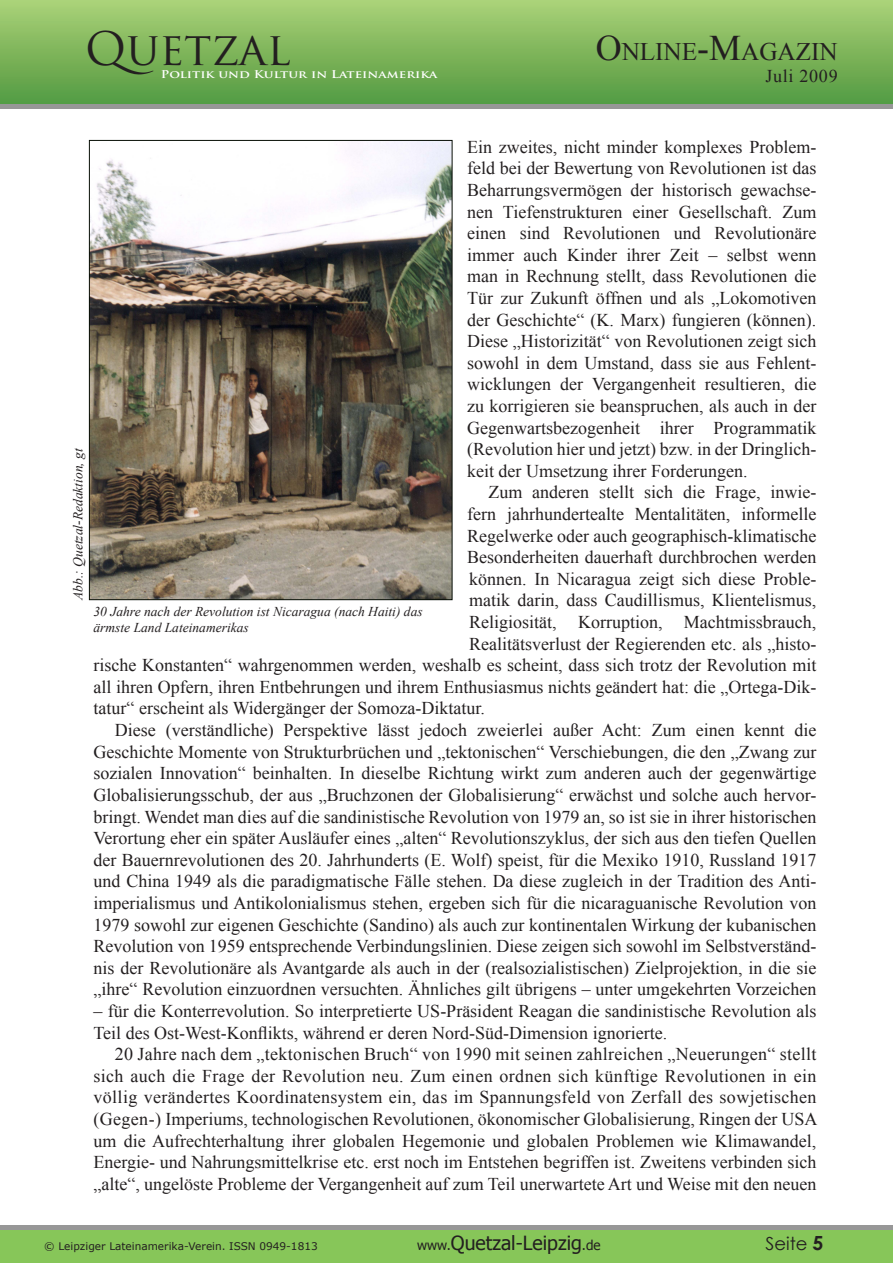
<style>
.page{position:relative;width:893px;height:1263px;background:#fff}
.page>*{position:absolute;margin:0;border:0;box-sizing:border-box;transform-origin:0 0}
.t1{font:45px "Trajan Pro";color:#231f20}
.t2{font:25.2px "Times New Roman";color:#231f20}
.t3{font:19.5px "Tahoma";color:#231f20}
.t4{font:18px/21.6px "Times New Roman";color:#231f20;text-align:justify}
.t5{font:18px "Times New Roman";letter-spacing:.04em;color:#231f20}
.t6{font:18px "Century Gothic";color:#231f20}
.Bildunterschrift{font:italic 13.5px "Times New Roman";color:#231f20}
.t7{font:10.5px "Verdana";color:#231f20}
.t8{font:700 10.5px "Trajan Pro";color:#fff;scale:1.24 1}
.s1{font-size:36px}
.s2{font-size:13.5px}
</style>
<div class="page">
<div style="left:0;top:1px;width:893px;height:103px;background:linear-gradient(to bottom,#aad177,#539a41)"></div>
<div style="left:0;top:104px;width:893px;height:5px;background:#979797"></div>
<hr style="left:0;top:1225px;width:893px;height:4px;background:#979797">
<div style="left:0;top:1230px;width:893px;height:33px;background:#87c659"></div>
<img style="left:91px;top:142px;width:359px;height:456px">
<h1 class="t1" style="left:85px;top:20px;width:207px">QUETZAL</h1>
<p class="t8" style="left:161px;top:68px;width:225px">Politik und Kultur in Lateinamerika</p>
<h2 class="t2" style="left:596px;top:35px;width:244px"><span class="s1">O</span>nline<span class="s1">-M</span>agazin</h2>
<p class="t5" style="left:765px;top:64px;width:74px">Juli 2009</p>
<p class="t4" style="left:467px;top:136px;width:351px">Ein zweites, nicht minder komplexes Problem&shy;feld bei der Bewertung von Revolutionen ist das Beharrungsvermögen der historisch gewachse&shy;nen Tiefenstrukturen einer Gesellschaft. Zum einen sind Revolutionen und Revolutionäre immer auch Kinder ihrer Zeit – selbst wenn man in Rechnung stellt, dass Revolutionen die Tür zur Zukunft öffnen und als „Lokomotiven der Geschichte“ (K. Marx) fungieren (können).<br>Diese „Historizität“ von Revolutionen zeigt sich sowohl in dem Umstand, dass sie aus Fehlent&shy;wicklungen der Vergangenheit resultieren, die zu korrigieren sie beanspruchen, als auch in der Gegenwartsbezogenheit ihrer Programmatik (Revolution hier und jetzt) bzw. in der Dringlich&shy;keit der Umsetzung ihrer Forderungen.</p>
<p class="t4" style="left:488px;top:481px;width:330px">Zum anderen stellt sich die Frage, inwie-</p>
<p class="t4" style="left:467px;top:503px;width:351px">fern jahrhundertealte Mentalitäten, informelle</p>
<p class="t4" style="left:467px;top:524px;width:351px">Regelwerke oder auch geographisch-klimatische</p>
<p class="t4" style="left:467px;top:546px;width:351px">Besonderheiten dauerhaft durchbrochen werden</p>
<p class="t4" style="left:469px;top:568px;width:349px">können. In Nicaragua zeigt sich diese Proble-</p>
<p class="t4" style="left:469px;top:589px;width:349px">matik darin, dass Caudillismus, Klientelismus,</p>
<p class="t4" style="left:469px;top:611px;width:349px">Religiosität, Korruption, Machtmissbrauch,</p>
<p class="t4" style="left:469px;top:632px;width:349px">Realitätsverlust der Regierenden etc. als „histo-</p>
<p class="t4" style="left:94px;top:654px;width:724px">rische Konstanten“ wahrgenommen werden, weshalb es scheint, dass sich trotz der Revolution mit</p>
<p class="t4" style="left:94px;top:676px;width:724px">all ihren Opfern, ihren Entbehrungen und ihrem Enthusiasmus nichts geändert hat: die „Ortega-Dik-</p>
<p class="t4" style="left:94px;top:697px;width:393px">tatur“ erscheint als Widergänger der Somoza-Diktatur.</p>
<p class="t4" style="left:94px;top:719px;width:724px;text-indent:21px">Diese (verständliche) Perspektive lässt jedoch zweierlei außer Acht: Zum einen kennt die Geschichte Momente von Strukturbrüchen und „tektonischen“ Verschiebungen, die den „Zwang zur sozialen Innovation“ beinhalten. In dieselbe Richtung wirkt zum anderen auch der gegenwärtige Globalisierungsschub, der aus „Bruchzonen der Globalisierung“ erwächst und solche auch hervor&shy;bringt. Wendet man dies auf die sandinistische Revolution von 1979 an, so ist sie in ihrer historischen Verortung eher ein später Ausläufer eines „alten“ Revolutionszyklus, der sich aus den tiefen Quellen der Bauernrevolutionen des 20. Jahrhunderts (E. Wolf) speist, für die Mexiko 1910, Russland 1917 und China 1949 als die paradigmatische Fälle stehen. Da diese zugleich in der Tradition des Anti&shy;imperialismus und Antikolonialismus stehen, ergeben sich für die nicaraguanische Revolution von 1979 sowohl zur eigenen Geschichte (Sandino) als auch zur kontinentalen Wirkung der kubanischen Revolution von 1959 entsprechende Verbindungslinien. Diese zeigen sich sowohl im Selbstverständ&shy;nis der Revolutionäre als Avantgarde als auch in der (realsozialistischen) Zielprojektion, in die sie „ihre“ Revolution einzuordnen versuchten. Ähnliches gilt übrigens – unter umgekehrten Vorzeichen</p>
<p class="t4" style="left:94px;top:1000px;width:724px">– für die Konterrevolution. So interpretierte US-Präsident Reagan die sandinistische Revolution als<br>Teil des Ost-West-Konflikts, während er deren Nord-Süd-Dimension ignorierte.</p>
<p class="t4" style="left:94px;top:1043px;width:725px;text-indent:21px">20 Jahre nach dem „tektonischen Bruch“ von 1990 mit seinen zahlreichen „Neuerungen“ stellt sich auch die Frage der Revolution neu. Zum einen ordnen sich künftige Revolutionen in ein völlig verändertes Koordinatensystem ein, das im Spannungsfeld von Zerfall des sowjetischen (Gegen-) Imperiums, technologischen Revolutionen, ökonomischer Globalisierung, Ringen der USA um die Aufrechterhaltung ihrer globalen Hegemonie und globalen Problemen wie Klimawandel, Energie- und Nahrungsmittelkrise etc. erst noch im Entstehen begriffen ist. Zweitens verbinden sich „alte“, ungelöste Probleme der Vergangenheit auf zum Teil unerwartete Art und Weise mit den neuen</p>
<p class="Bildunterschrift" style="left:69px;top:600px;width:153px;rotate:-90deg">Abb.: Quetzal-Redaktion, gt</p>
<p class="Bildunterschrift" style="left:94px;top:602px;width:331px">30 Jahre nach der Revolution ist Nicaragua (nach Haiti) das</p>
<p class="Bildunterschrift" style="left:94px;top:618px;width:157px">ärmste Land Lateinamerikas</p>
<p class="t7" style="left:44px;top:1239px;width:275px">© Leipziger Lateinamerika-Verein. ISSN 0949-1813</p>
<p class="t3" style="left:417px;top:1230px;width:185px"><span class="s2">www.</span>Quetzal-Leipzig<span class="s2">.de</span></p>
<p class="t6" style="left:766px;top:1231px;width:44px">Seite</p>
</div>
